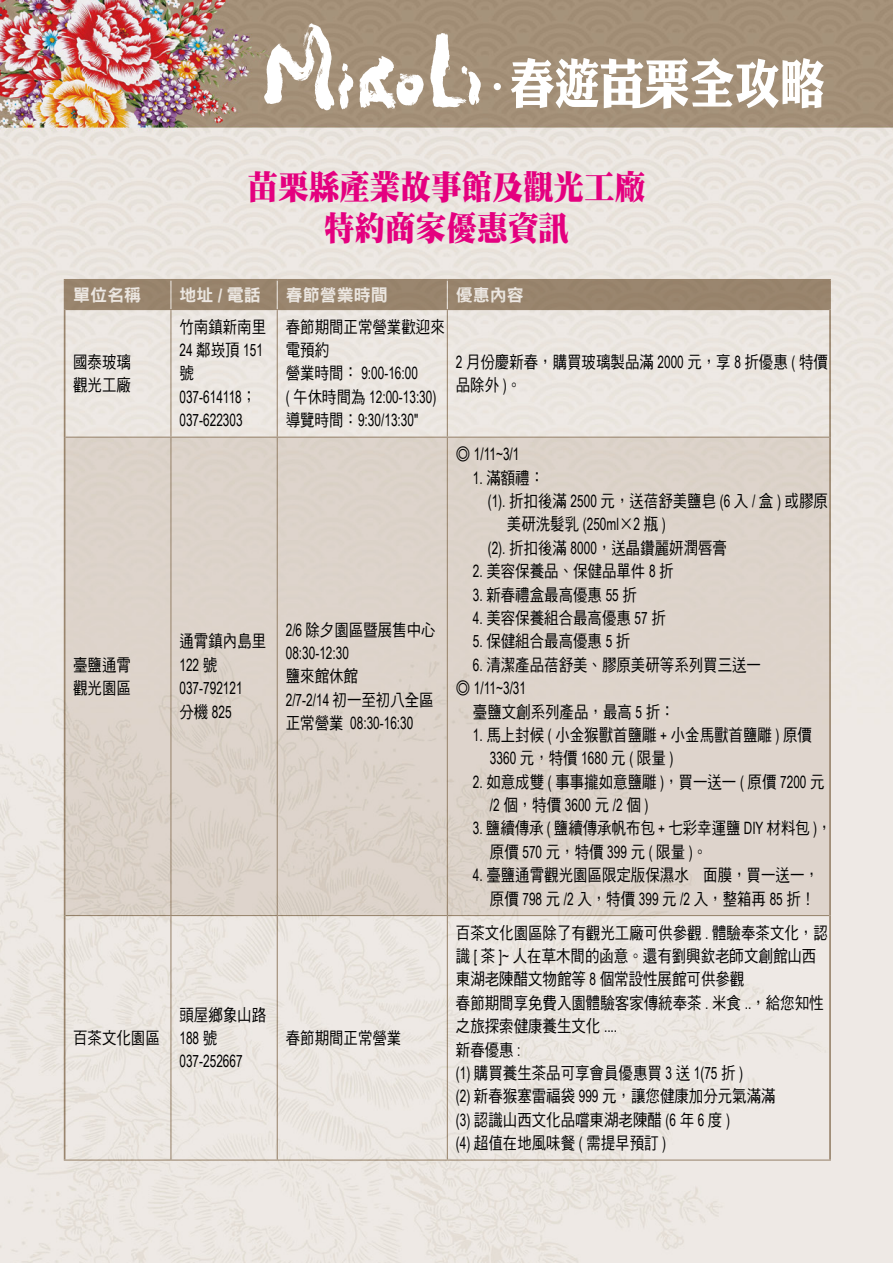
<style>
.page{position:relative;width:893px;height:1263px;background:#fff}
.page>*{position:absolute;margin:0;border:0;box-sizing:border-box;transform-origin:0 0}
.t1{font:34.05px/40.8px "DF Ming Std W12";color:#e4007f;text-align:center;scale:.9 1}
.t2{font:16.95px/23.4px "DF Hei Std W5";color:#000;scale:.85 1}
.t3{font:16.95px/23.4px "Arial Narrow";color:#000;scale:.85 1}
.t4{font:16.95px "DF Hei Std W9";color:#fff}
.s1{font-family:"DF Hei Std W5"}
.s2{font-family:"Arial Narrow"}
</style>
<div class="page">
<img style="left:0;top:0;width:893px;height:1263px">
<svg style="left:264px;top:23px;width:217px;height:87px"></svg>
<div style="left:494px;top:83px;width:7px;height:7px;background:#fff;border-radius:50%"></div>
<svg style="left:511px;top:58px;width:313px;height:51px"></svg>
<div style="left:65px;top:438px;width:764px;height:477px;background:#ddd3ca"></div>
<hr style="left:64px;top:310px;width:1px;height:127px;background:#a6937c">
<hr style="left:829px;top:310px;width:2px;height:127px;background:#a6937c">
<hr style="left:64px;top:437px;width:1px;height:478px;background:#a6937c">
<hr style="left:829px;top:437px;width:2px;height:478px;background:#a6937c">
<hr style="left:64px;top:915px;width:1px;height:244px;background:#a6937c">
<hr style="left:829px;top:915px;width:2px;height:244px;background:#a6937c">
<hr style="left:170px;top:310px;width:1px;height:127px;background:#a6937c">
<hr style="left:277px;top:310px;width:1px;height:127px;background:#a6937c">
<hr style="left:447px;top:310px;width:1px;height:127px;background:#a6937c">
<hr style="left:65px;top:437px;width:106px;height:1px;background:#a6937c">
<hr style="left:171px;top:437px;width:106px;height:1px;background:#a6937c">
<hr style="left:170px;top:438px;width:1px;height:477px;background:#a6937c">
<hr style="left:277px;top:437px;width:170px;height:1px;background:#a6937c">
<hr style="left:277px;top:438px;width:1px;height:477px;background:#a6937c">
<hr style="left:447px;top:437px;width:382px;height:1px;background:#a6937c">
<hr style="left:447px;top:438px;width:1px;height:477px;background:#a6937c">
<hr style="left:65px;top:915px;width:106px;height:1px;background:#a6937c">
<hr style="left:171px;top:915px;width:106px;height:1px;background:#a6937c">
<hr style="left:170px;top:916px;width:1px;height:243px;background:#a6937c">
<hr style="left:277px;top:915px;width:170px;height:1px;background:#a6937c">
<hr style="left:277px;top:916px;width:1px;height:243px;background:#a6937c">
<hr style="left:447px;top:915px;width:382px;height:1px;background:#a6937c">
<hr style="left:447px;top:916px;width:1px;height:243px;background:#a6937c">
<hr style="left:64px;top:1159px;width:107px;height:1px;background:#a6937c">
<hr style="left:171px;top:1159px;width:106px;height:1px;background:#a6937c">
<hr style="left:277px;top:1159px;width:170px;height:1px;background:#a6937c">
<hr style="left:447px;top:1159px;width:384px;height:1px;background:#a6937c">
<hr style="left:64px;top:279px;width:107px;height:2px;background:#a6937c">
<hr style="left:171px;top:279px;width:106px;height:2px;background:#a6937c">
<hr style="left:277px;top:279px;width:170px;height:2px;background:#a6937c">
<hr style="left:447px;top:279px;width:384px;height:2px;background:#a6937c">
<hr style="left:829px;top:281px;width:2px;height:29px;background:#a6937c">
<div style="left:64px;top:280px;width:766px;height:30px;background:#98846d"></div>
<h1 class="t1" style="left:247px;top:166px;width:444px">苗栗縣產業故事館及觀光工廠特約商家優惠資訊</h1>
<p class="t4" style="left:73px;top:286px;width:70px">單位名稱</p>
<p class="t4" style="left:179px;top:286px;width:83px">地址 / 電話</p>
<p class="t4" style="left:286px;top:286px;width:104px">春節營業時間</p>
<p class="t4" style="left:456px;top:286px;width:70px">優惠內容</p>
<p class="t2" style="left:73px;top:350px;width:70px">國泰玻璃觀光工廠</p>
<p class="t2" style="left:73px;top:653px;width:70px">臺鹽通霄觀光園區</p>
<p class="t2" style="left:73px;top:1026px;width:104px">百茶文化園區</p>
<p class="t2" style="left:179px;top:315px;width:104px">竹南鎮新南里</p>
<p class="t3" style="left:179px;top:338px;width:100px">24 <span class="s1">鄰崁頂</span> 151</p>
<p class="t2" style="left:179px;top:361px;width:19px">號</p>
<p class="t3" style="left:179px;top:385px;width:92px">037-614118<span class="s1">；<br></span>037-622303</p>
<p class="t2" style="left:179px;top:629px;width:104px">通霄鎮內島里</p>
<p class="t3" style="left:179px;top:652px;width:76px">122 <span class="s1">號<br></span>037-792121<span class="s1">分機</span> 825</p>
<p class="t2" style="left:286px;top:315px;width:189px">春節期間正常營業歡迎來電預約</p>
<p class="t3" style="left:286px;top:361px;width:179px"><span class="s1">營業時間：</span> 9:00-16:00<br>( <span class="s1">午休時間為</span> 12:00-13:30)<span class="s1">導覽時間：</span>9:30/13:30"</p>
<p class="t2" style="left:456px;top:350px;width:439px"><span class="s2">2</span> 月份慶新春，購買玻璃製品滿 <span class="s2">2000</span> 元，享 <span class="s2">8</span> 折優惠 <span class="s2">(</span> 特價品除外 <span class="s2">)</span>。</p>
<p class="t2" style="left:286px;top:618px;width:178px"><span class="s2">2/6</span> 除夕園區暨展售中心</p>
<p class="t3" style="left:286px;top:641px;width:76px">08:30-12:30</p>
<p class="t2" style="left:286px;top:664px;width:87px">鹽來館休館</p>
<p class="t3" style="left:286px;top:687px;width:176px">2/7-2/14 <span class="s1">初一至初八全區正常營業</span> 08:30-16:30</p>
<p class="t3" style="left:456px;top:442px;width:76px"><span class="s1">◎</span> 1/11~3/1</p>
<p class="t2" style="left:488px;top:466px;width:402px;text-indent:-15px"><span class="s2">1.</span> 滿額禮：<br><span class="s2">(1).</span> 折扣後滿 <span class="s2">2500</span> 元，送蓓舒美鹽皂 <span class="s2">(6</span> 入 <span class="s2">/</span> 盒 <span class="s2">)</span> 或膠原</p>
<p class="t3" style="left:507px;top:512px;width:188px"><span class="s1">美研洗髮乳</span> (250ml<span class="s1">×</span>2 <span class="s1">瓶</span> )</p>
<p class="t2" style="left:488px;top:536px;width:283px"><span class="s2">(2).</span> 折扣後滿 <span class="s2">8000</span>，送晶鑽麗妍潤唇膏</p>
<p class="t2" style="left:473px;top:559px;width:238px"><span class="s2">2.</span> 美容保養品、保健品單件 <span class="s2">8</span> 折</p>
<p class="t2" style="left:473px;top:582px;width:194px"><span class="s2">3.</span> 新春禮盒最高優惠 <span class="s2">55</span> 折</p>
<p class="t2" style="left:473px;top:606px;width:228px"><span class="s2">4.</span> 美容保養組合最高優惠 <span class="s2">57</span> 折</p>
<p class="t2" style="left:473px;top:629px;width:187px"><span class="s2">5.</span> 保健組合最高優惠 <span class="s2">5</span> 折</p>
<p class="t2" style="left:473px;top:653px;width:341px"><span class="s2">6.</span> 清潔產品蓓舒美、膠原美研等系列買三送一</p>
<p class="t3" style="left:456px;top:676px;width:84px"><span class="s1">◎</span> 1/11~3/31</p>
<p class="t2" style="left:473px;top:699px;width:239px">臺鹽文創系列產品，最高 <span class="s2">5</span> 折：</p>
<p class="t2" style="left:473px;top:723px;width:400px"><span class="s2">1.</span> 馬上封候 <span class="s2">(</span> 小金猴獸首鹽雕 <span class="s2">+</span> 小金馬獸首鹽雕 <span class="s2">)</span> 原價</p>
<p class="t3" style="left:490px;top:746px;width:217px">3360 <span class="s1">元，特價</span> 1680 <span class="s1">元</span> ( <span class="s1">限量</span> )</p>
<p class="t2" style="left:473px;top:770px;width:415px"><span class="s2">2.</span> 如意成雙 <span class="s2">(</span> 事事攏如意鹽雕 <span class="s2">)</span>，買一送一 <span class="s2">(</span> 原價 <span class="s2">7200</span> 元</p>
<p class="t3" style="left:490px;top:793px;width:188px">/2 <span class="s1">個，特價</span> 3600 <span class="s1">元</span> /2 <span class="s1">個</span> )</p>
<p class="t2" style="left:490px;top:816px;width:403px;text-indent:-17px"><span class="s2">3.</span> 鹽續傳承 <span class="s2">(</span> 鹽續傳承帆布包 <span class="s2">+</span> 七彩幸運鹽 <span class="s2">DIY</span> 材料包 <span class="s2">)</span>，原價 <span class="s2">570</span> 元，特價 <span class="s2">399</span> 元 <span class="s2">(</span> 限量 <span class="s2">)</span>。</p>
<p class="t2" style="left:473px;top:863px;width:409px;text-align:right"><span class="s2">4.</span> 臺鹽通霄觀光園區限定版保濕水嫰面膜，買一送一，原價 <span class="s2">798</span> 元 <span class="s2">/2</span> 入，特價 <span class="s2">399</span> 元 <span class="s2">/2</span> 入，整箱再 <span class="s2">85</span> 折！</p>
<p class="t2" style="left:179px;top:1002px;width:104px">頭屋鄉象山路</p>
<p class="t3" style="left:179px;top:1025px;width:76px">188 <span class="s1">號<br></span>037-252667</p>
<p class="t2" style="left:286px;top:1026px;width:138px">春節期間正常營業</p>
<p class="t2" style="left:456px;top:921px;width:439px">百茶文化園區除了有觀光工廠可供參觀 <span class="s2">.</span> 體驗奉茶文化，認識 <span class="s2">[</span> 茶 <span class="s2">]~</span> 人在草木間的函意。還有劉興欽老師文創館山西東湖老陳醋文物館等 <span class="s2">8</span> 個常設性展館可供參觀<br>春節期間享免費入園體驗客家傳統奉茶 <span class="s2">.</span> 米食 <span class="s2">..</span>，給您知性之旅探索健康養生文化 <span class="s2">....<br></span>新春優惠 <span class="s2">:<br>(1)</span> 購買養生茶品可享會員優惠買 <span class="s2">3</span> 送 <span class="s2">1(75</span> 折 <span class="s2">)<br>(2)</span> 新春猴塞雷福袋 <span class="s2">999</span> 元，讓您健康加分元氣滿滿<br><span class="s2">(3)</span> 認識山西文化品嚐東湖老陳醋 <span class="s2">(6</span> 年 <span class="s2">6</span> 度 <span class="s2">)<br>(4)</span> 超值在地風味餐 <span class="s2">(</span> 需提早預訂 <span class="s2">)</span></p>
</div>
